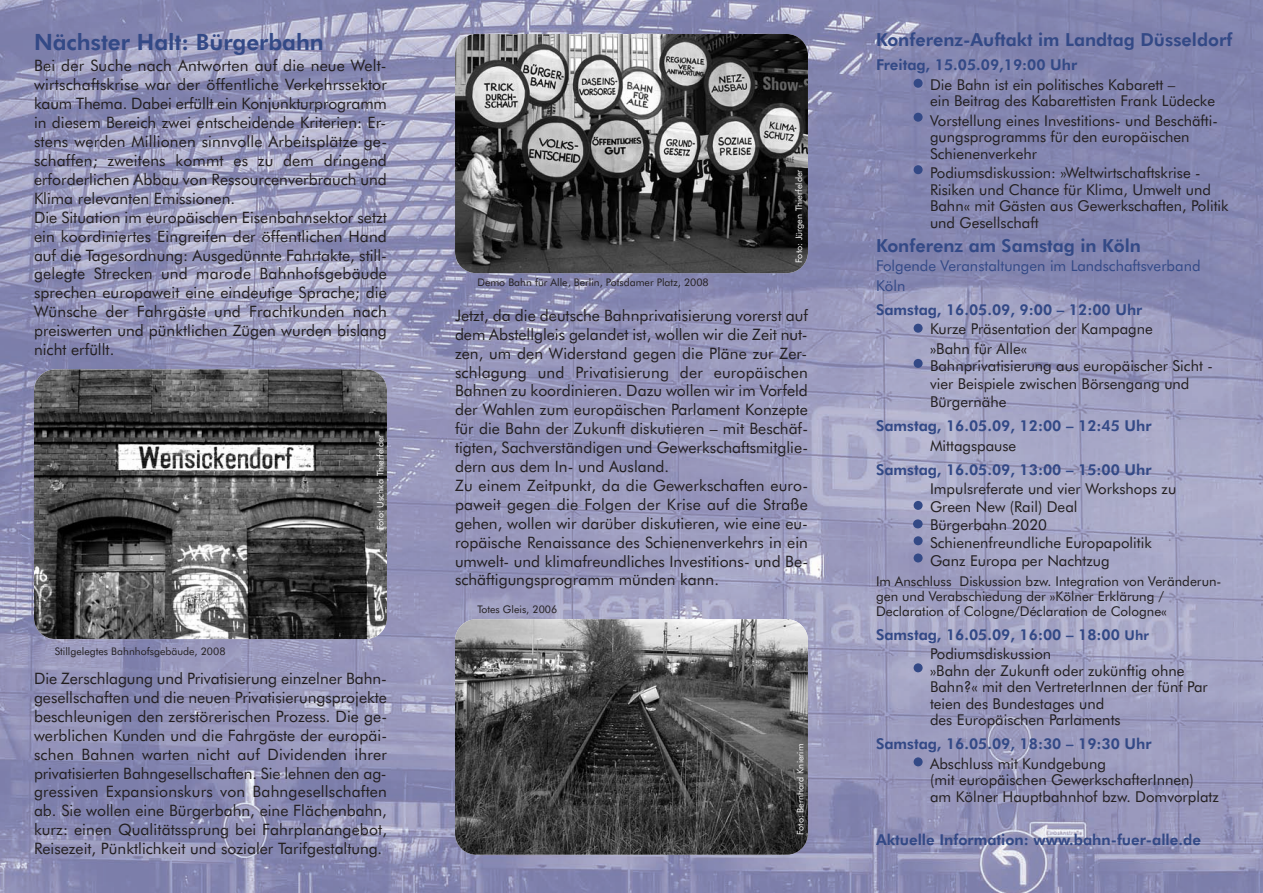
<style>
.page{position:relative;width:1263px;height:893px;background:#fff}
.page>*{position:absolute;margin:0;border:0;box-sizing:border-box;transform-origin:0 0}
.t1{font:800 22.5px "Futura BT";color:#334986}
.t2{font:800 18px "Futura BT";color:#334986}
.t3{font:15.75px/18.9px "Futura BT";color:#231f20}
.t4{font:15px/16.5px "Futura BT";color:#231f20}
.t5{font:800 15px/19.5px "Futura BT";color:#334986}
.t6{font:15px/19.5px "Futura BT";color:#334986}
.t7{font:13.5px/15px "Futura BT";color:#231f20}
.t8{font:10.5px "Futura BT";color:#231f20}
.t9{font:9px "Futura BT";color:#fff}
.s1{font-size:13.5px}
.s2{font-weight:400;color:#231f20}
</style>
<div class="page">
<img style="left:0;top:0;width:1263px;height:893px">
<img style="left:455px;top:619px;width:353px;height:236px;border-radius:21px">
<img style="left:455px;top:34px;width:353px;height:239px;border-radius:21px">
<img style="left:34px;top:369px;width:353px;height:270px;border-radius:21px">
<div style="left:914px;top:79px;width:9px;height:9px;background:#334986;border-radius:50%"></div>
<div style="left:914px;top:113px;width:9px;height:9px;background:#334986;border-radius:50%"></div>
<div style="left:914px;top:165px;width:9px;height:9px;background:#334986;border-radius:50%"></div>
<div style="left:914px;top:324px;width:9px;height:9px;background:#334986;border-radius:50%"></div>
<div style="left:914px;top:359px;width:9px;height:9px;background:#334986;border-radius:50%"></div>
<div style="left:913px;top:519px;width:10px;height:9px;background:#334986;border-radius:50%"></div>
<div style="left:914px;top:536px;width:9px;height:9px;background:#334986;border-radius:50%"></div>
<div style="left:914px;top:501px;width:9px;height:9px;background:#334986;border-radius:50%"></div>
<div style="left:914px;top:663px;width:9px;height:9px;background:#334986;border-radius:50%"></div>
<div style="left:914px;top:757px;width:9px;height:9px;background:#334986;border-radius:50%"></div>
<div style="left:914px;top:553px;width:9px;height:9px;background:#334986;border-radius:50%"></div>
<h1 class="t1" style="left:34px;top:29px;width:291px">Nächster Halt: Bürgerbahn</h1>
<p class="t3" style="left:34px;top:57px;width:355px">Bei der Suche nach Antworten auf die neue Welt&shy;wirtschaftskrise war der öffentliche Verkehrssektor kaum Thema. Dabei erfüllt ein Konjunkturprogramm in diesem Bereich zwei entscheidende Kriterien: Er&shy;stens werden Millionen sinnvolle Arbeitsplätze ge&shy;schaffen; zweitens kommt es zu dem dringend erforderlichen Abbau von Ressourcenverbrauch und Klima relevanten Emissionen.<br>Die Situation im europäischen Eisenbahnsektor setzt ein koordiniertes Eingreifen der öffentlichen Hand auf die Tagesordnung: Ausgedünnte Fahrtakte, still&shy;gelegte Strecken und marode Bahnhofsgebäude sprechen europaweit eine eindeutige Sprache; die Wünsche der Fahrgäste und Frachtkunden nach preiswerten und pünktlichen Zügen wurden bislang nicht erfüllt.</p>
<p class="t8" style="left:55px;top:645px;width:172px">Stillgelegtes Bahnhofsgebäude, 2008</p>
<p class="t9" style="left:375px;top:530px;width:97px;rotate:-90deg">Foto: Uschka Thierfelder</p>
<p class="t3" style="left:34px;top:669px;width:355px;text-align:justify">Die Zerschlagung und Privatisierung einzelner Bahn&shy;gesellschaften und die neuen Privatisierungsprojekte beschleunigen den zerstörerischen Prozess. Die ge&shy;werblichen Kunden und die Fahrgäste der europäi&shy;schen Bahnen warten nicht auf Dividenden ihrer privatisierten Bahngesellschaften. Sie lehnen den ag&shy;gressiven Expansionskurs von Bahngesellschaften ab. Sie wollen eine Bürgerbahn, eine Flächenbahn, kurz: einen Qualitätssprung bei Fahrplanangebot, Reisezeit, Pünktlichkeit und sozialer Tarifgestaltung.</p>
<p class="t8" style="left:477px;top:277px;width:233px">Demo Bahn für Alle, Berlin, Potsdamer Platz, 2008</p>
<p class="t9" style="left:794px;top:263px;width:95px;rotate:-90deg">Foto: Jürgen Thierfelder</p>
<p class="t3" style="left:455px;top:306px;width:355px">Jetzt, da die deutsche Bahnprivatisierung vorerst auf dem Abstellgleis gelandet ist, wollen wir die Zeit nut&shy;zen, um den Widerstand gegen die Pläne zur Zer&shy;schlagung und Privatisierung der europäischen Bahnen zu koordinieren. Dazu wollen wir im Vorfeld der Wahlen zum europäischen Parlament Konzepte für die Bahn der Zukunft diskutieren – mit Beschäf&shy;tigten, Sachverständigen und Gewerkschaftsmitglie&shy;dern aus dem In- und Ausland.<br>Zu einem Zeitpunkt, da die Gewerkschaften euro&shy;paweit gegen die Folgen der Krise auf die Straße gehen, wollen wir darüber diskutieren, wie eine eu&shy;ropäische Renaissance des Schienenverkehrs in ein umwelt- und klimafreundliches Investitions- und Be&shy;schäftigungsprogramm münden kann.</p>
<p class="t8" style="left:477px;top:603px;width:81px">Totes Gleis, 2006</p>
<p class="t9" style="left:795px;top:835px;width:93px;rotate:-90deg">Foto: Bernhard Knierim</p>
<p class="t2" style="left:876px;top:29px;width:358px">Konferenz-Auftakt im Landtag Düsseldorf</p>
<p class="t5" style="left:876px;top:55px;width:203px">Freitag, 15.05.09,19:00 Uhr</p>
<p class="t4" style="left:930px;top:76px;width:286px">Die Bahn ist ein politisches Kabarett –<br>ein Beitrag des Kabarettisten Frank Lüdecke</p>
<p class="t4" style="left:930px;top:112px;width:289px">Vorstellung eines Investitions- und Beschäfti&shy;gungsprogramms für den europäischen<br>Schienenverkehr</p>
<p class="t4" style="left:930px;top:165px;width:300px">Podiumsdiskussion: »Weltwirtschaftskrise - Risiken und Chance für Klima, Umwelt und Bahn« mit Gästen aus Gewerkschaften, Politik und Gesellschaft</p>
<p class="t2" style="left:876px;top:235px;width:267px">Konferenz am Samstag in Köln</p>
<p class="t6" style="left:876px;top:256px;width:326px">Folgende Veranstaltungen im Landschaftsverband<br>Köln</p>
<p class="t5" style="left:876px;top:300px;width:268px">Samstag, 16.05.09, 9:00 – 12:00 Uhr</p>
<p class="t4" style="left:930px;top:319px;width:224px;line-height:19.5px">Kurze Präsentation der Kampagne »Bahn für Alle«</p>
<p class="t4" style="left:930px;top:357px;width:284px;line-height:18px">Bahnprivatisierung aus europäischer Sicht - vier Beispiele zwischen Börsengang und<br>Bürgernähe</p>
<p class="t5" style="left:876px;top:416px;width:277px">Samstag, 16.05.09, 12:00 – 12:45 Uhr</p>
<p class="t4" style="left:930px;top:437px;width:88px">Mittagspause</p>
<p class="t5" style="left:876px;top:460px;width:277px">Samstag, 16.05.09, 13:00 – 15:00 Uhr</p>
<p class="t4" style="left:930px;top:480px;width:248px;line-height:18px">Impulsreferate und vier Workshops zu<br>Green New (Rail) Deal<br>Bürgerbahn 2020<br>Schienenfreundliche Europapolitik<br>Ganz Europa per Nachtzug</p>
<p class="t7" style="left:876px;top:574px;width:347px">Im Anschluss Diskussion bzw. Integration von Veränderun&shy;gen und Verabschiedung der »Kölner Erklärung /<br>Declaration of Cologne/Déclaration de Cologne«</p>
<p class="t5" style="left:930px;top:625px;width:220px;text-indent:-54px">Samstag, 16.05.09, 16:00 – 18:00 <span class="s1">Uhr<br></span><span class="s2">Podiumsdiskussion</span></p>
<p class="t4" style="left:930px;top:662px;width:279px">»Bahn der Zukunft oder zukünftig ohne Bahn?« mit den VertreterInnen der fünf Par teien des Bundestages und<br>des Europäischen Parlaments</p>
<p class="t5" style="left:876px;top:734px;width:277px">Samstag, 16.05.09, 18:30 – 19:30 Uhr</p>
<p class="t4" style="left:930px;top:755px;width:290px">Abschluss mit Kundgebung<br>(mit europäischen GewerkschafterInnen)<br>am Kölner Hauptbahnhof bzw. Domvorplatz</p>
<p class="t5" style="left:876px;top:830px;width:326px">Aktuelle Information: www.bahn-fuer-alle.de</p>
</div>
